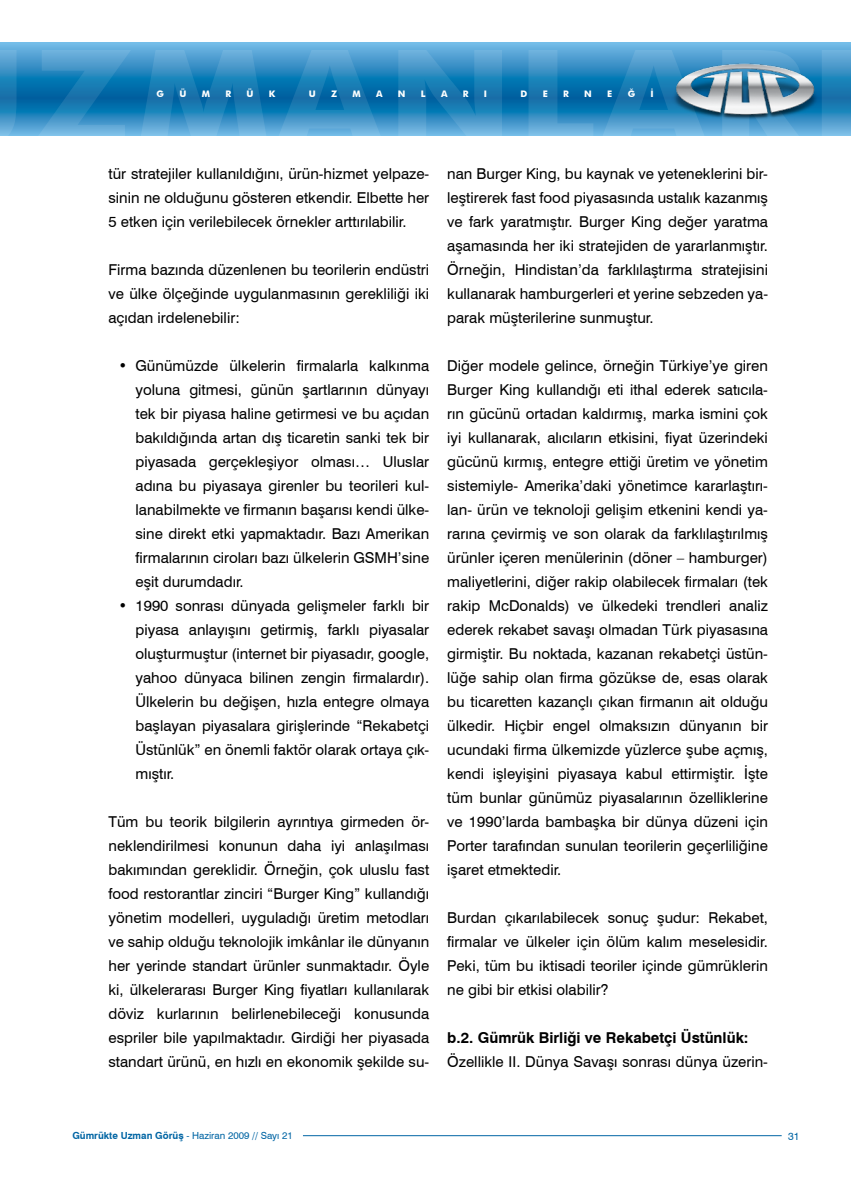
<style>
.page{position:relative;width:851px;height:1191px;background:#fff}
.page>*{position:absolute;margin:0;border:0;box-sizing:border-box;transform-origin:0 0}
.t1{font:15px/24px "Swiss 721 BT";color:#000;text-align:justify}
.t2{font:700 15px "Swiss 721 BT";color:#000}
.t3{font:10.5px "Swiss 721 BT";color:#0065a4}
.t4{font:9.75px "Swiss 721 BT";color:#0065a4}
.t5{font:700 9px "Futura BT";color:#fff}
.s1{font-weight:700}
</style>
<div class="page">
<hr style="left:303px;top:1135px;width:478px;height:1px;background:#0065a4">
<div style="left:0;top:43px;width:850px;height:55px;background:#69b3e1"></div>
<svg style="left:0;top:51px;width:850px;height:85px;background:#338dc1"></svg>
<img style="left:668px;top:58px;width:153px;height:64px">
<p class="t5" style="left:156px;top:88px;width:9px">G</p>
<p class="t5" style="left:179px;top:88px;width:9px">Ü</p>
<p class="t5" style="left:202px;top:88px;width:10px">M</p>
<p class="t5" style="left:225px;top:88px;width:7px">R</p>
<p class="t5" style="left:246px;top:88px;width:9px">Ü</p>
<p class="t5" style="left:269px;top:88px;width:8px">K</p>
<p class="t5" style="left:309px;top:88px;width:9px">U</p>
<p class="t5" style="left:331px;top:88px;width:8px">Z</p>
<p class="t5" style="left:352px;top:88px;width:10px">M</p>
<p class="t5" style="left:376px;top:88px;width:8px">A</p>
<p class="t5" style="left:398px;top:88px;width:9px">N</p>
<p class="t5" style="left:421px;top:88px;width:6px">L</p>
<p class="t5" style="left:441px;top:88px;width:8px">A</p>
<p class="t5" style="left:463px;top:88px;width:7px">R</p>
<p class="t5" style="left:484px;top:88px;width:5px">I</p>
<p class="t5" style="left:520px;top:88px;width:8px">D</p>
<p class="t5" style="left:542px;top:88px;width:7px">E</p>
<p class="t5" style="left:563px;top:88px;width:7px">R</p>
<p class="t5" style="left:584px;top:88px;width:9px">N</p>
<p class="t5" style="left:607px;top:88px;width:7px">E</p>
<p class="t5" style="left:627px;top:88px;width:9px">Ğ</p>
<p class="t5" style="left:650px;top:88px;width:5px">İ</p>
<p class="t1" style="left:108px;top:161px;width:322px">tür stratejiler kullanıldığını, ürün-hizmet yelpaze&shy;sinin ne olduğunu gösteren etkendir. Elbette her 5 etken için verilebilecek örnekler arttırılabilir.</p>
<p class="t1" style="left:108px;top:257px;width:322px">Firma bazında düzenlenen bu teorilerin endüstri ve ülke ölçeğinde uygulanmasının gerekliliği iki açıdan irdelenebilir:</p>
<p class="t1" style="left:135px;top:353px;width:295px;text-indent:-17px">• Günümüzde ülkelerin firmalarla kalkınma yoluna gitmesi, günün şartlarının dünyayı tek bir piyasa haline getirmesi ve bu açıdan bakıldığında artan dış ticaretin sanki tek bir piyasada gerçekleşiyor olması… Uluslar adına bu piyasaya girenler bu teorileri kul&shy;lanabilmekte ve firmanın başarısı kendi ülke&shy;sine direkt etki yapmaktadır. Bazı Amerikan firmalarının ciroları bazı ülkelerin GSMH’sine eşit durumdadır.</p>
<p class="t1" style="left:135px;top:593px;width:295px;text-indent:-17px">• 1990 sonrası dünyada gelişmeler farklı bir piyasa anlayışını getirmiş, farklı piyasalar oluşturmuştur (internet bir piyasadır, google, yahoo dünyaca bilinen zengin firmalardır).<br>Ülkelerin bu değişen, hızla entegre olmaya başlayan piyasalara girişlerinde “Rekabetçi Üstünlük” en önemli faktör olarak ortaya çık&shy;mıştır.</p>
<p class="t1" style="left:108px;top:809px;width:322px">Tüm bu teorik bilgilerin ayrıntıya girmeden ör&shy;neklendirilmesi konunun daha iyi anlaşılması bakımından gereklidir. Örneğin, çok uluslu fast food restorantlar zinciri “Burger King” kullandığı yönetim modelleri, uyguladığı üretim metodları ve sahip olduğu teknolojik imkânlar ile dünyanın her yerinde standart ürünler sunmaktadır. Öyle ki, ülkelerarası Burger King fiyatları kullanılarak döviz kurlarının belirlenebileceği konusunda espriler bile yapılmaktadır. Girdiği her piyasada standart ürünü, en hızlı en ekonomik şekilde su-</p>
<p class="t1" style="left:447px;top:161px;width:322px">nan Burger King, bu kaynak ve yeteneklerini bir&shy;leştirerek fast food piyasasında ustalık kazanmış ve fark yaratmıştır. Burger King değer yaratma aşamasında her iki stratejiden de yararlanmıştır.<br>Örneğin, Hindistan’da farklılaştırma stratejisini kullanarak hamburgerleri et yerine sebzeden ya&shy;parak müşterilerine sunmuştur.</p>
<p class="t1" style="left:447px;top:353px;width:322px">Diğer modele gelince, örneğin Türkiye’ye giren Burger King kullandığı eti ithal ederek satıcıla&shy;rın gücünü ortadan kaldırmış, marka ismini çok iyi kullanarak, alıcıların etkisini, fiyat üzerindeki gücünü kırmış, entegre ettiği üretim ve yönetim sistemiyle- Amerika’daki yönetimce kararlaştırı&shy;lan- ürün ve teknoloji gelişim etkenini kendi ya&shy;rarına çevirmiş ve son olarak da farklılaştırılmış ürünler içeren menülerinin (döner – hamburger) maliyetlerini, diğer rakip olabilecek firmaları (tek rakip McDonalds) ve ülkedeki trendleri analiz ederek rekabet savaşı olmadan Türk piyasasına girmiştir. Bu noktada, kazanan rekabetçi üstün&shy;lüğe sahip olan firma gözükse de, esas olarak bu ticaretten kazançlı çıkan firmanın ait olduğu ülkedir. Hiçbir engel olmaksızın dünyanın bir ucundaki firma ülkemizde yüzlerce şube açmış, kendi işleyişini piyasaya kabul ettirmiştir. İşte tüm bunlar günümüz piyasalarının özelliklerine ve 1990’larda bambaşka bir dünya düzeni için Porter tarafından sunulan teorilerin geçerliliğine işaret etmektedir.</p>
<p class="t1" style="left:447px;top:905px;width:322px">Burdan çıkarılabilecek sonuç şudur: Rekabet, firmalar ve ülkeler için ölüm kalım meselesidir.<br>Peki, tüm bu iktisadi teoriler içinde gümrüklerin ne gibi bir etkisi olabilir?</p>
<p class="t2" style="left:447px;top:1028px;width:303px">b.2. Gümrük Birliği ve Rekabetçi Üstünlük:</p>
<p class="t1" style="left:447px;top:1049px;width:322px">Özellikle II. Dünya Savaşı sonrası dünya üzerin-</p>
<p class="t4" style="left:72px;top:1130px;width:222px"><span class="s1">Gümrükte Uzman Görüş</span> - Haziran 2009 // Sayı 21</p>
<p class="t3" style="left:787px;top:1129px;width:13px">31</p>
</div>
